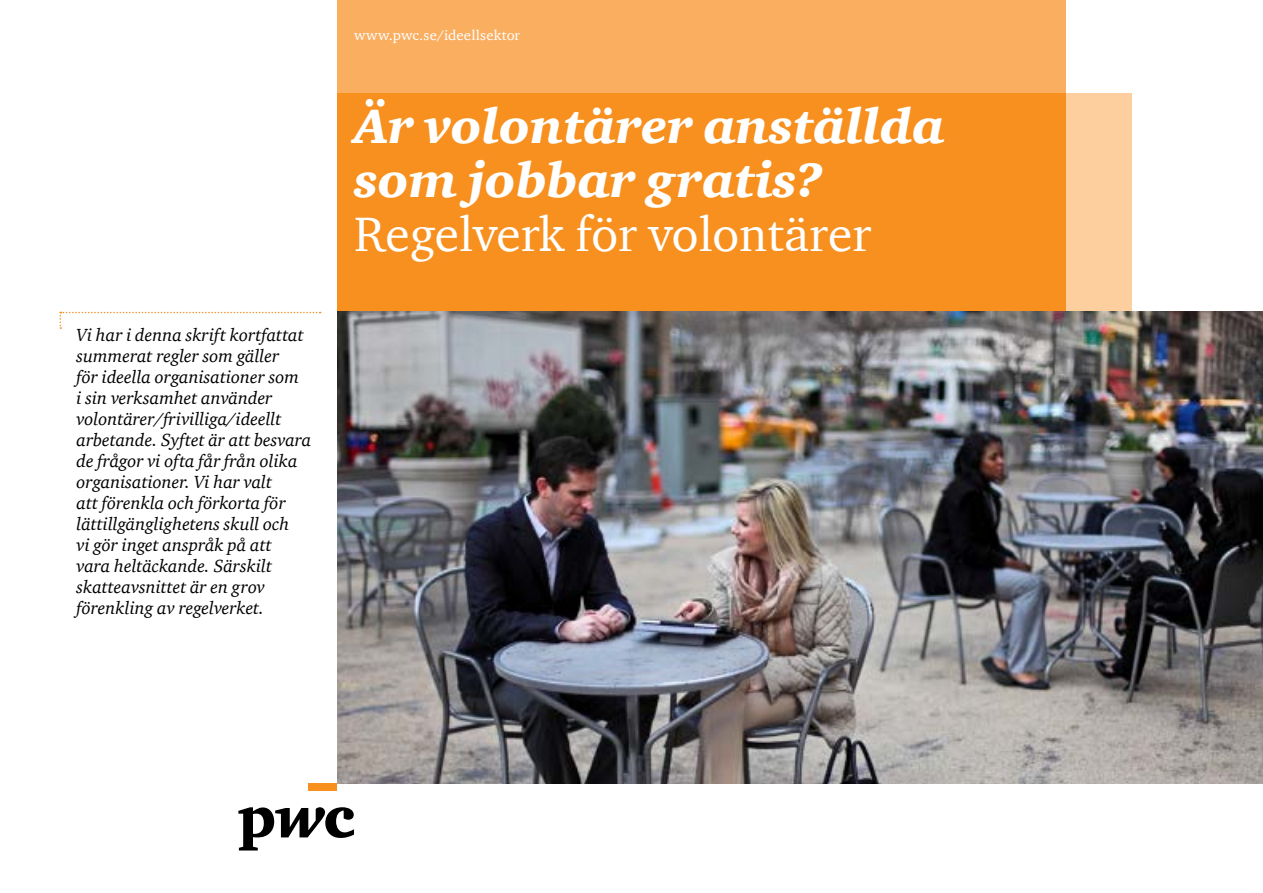
<style>
.page{position:relative;width:1263px;height:893px;background:#fff}
.page>*{position:absolute;margin:0;border:0;box-sizing:border-box;transform-origin:0 0}
.t1{font:italic 900 49.5px/54px "ITC Charter Com";color:#fff}
.t2{font:49.5px "ITC Charter Com";color:#fff}
.t3{font:italic 18px/21px "ITC Charter Com";color:#000}
.t4{font:14.25px "ITC Charter Com";letter-spacing:.01em;color:#fff;scale:1.04 1}
</style>
<div class="page">
<div style="left:337px;top:94px;width:795px;height:689px;background:#fecf9e"></div>
<div style="left:337px;top:0;width:728px;height:782px;background:#faae60"></div>
<div style="left:337px;top:94px;width:728px;height:689px;background:#f7901e"></div>
<img style="left:337px;top:312px;width:926px;height:471px">
<div style="left:308px;top:783px;width:29px;height:7px;background:#f7901e"></div>
<svg style="left:238px;top:807px;width:116px;height:43px"></svg>
<svg style="left:60px;top:312px;width:261px;height:17px"></svg>
<p class="t3" style="left:77px;top:324px;width:236px">Vi har i denna skrift kortfattat summerat regler som gäller<br>för ideella organisationer som<br>i sin verksamhet använder volontärer/frivilliga/ideellt arbetande. Syftet är att besvara de frågor vi ofta får från olika organisationer. Vi har valt<br>att förenkla och förkorta för lättillgänglighetens skull och<br>vi gör inget anspråk på att<br>vara heltäckande. Särskilt skatteavsnittet är en grov förenkling av regelverket.</p>
<p class="t4" style="left:354px;top:27px;width:161px">www.pwc.se/ideellsektor</p>
<h1 class="t1" style="left:354px;top:99px;width:592px">Är volontärer anställda som jobbar gratis?</h1>
<h1 class="t2" style="left:354px;top:204px;width:519px">Regelverk för volontärer</h1>
</div>
